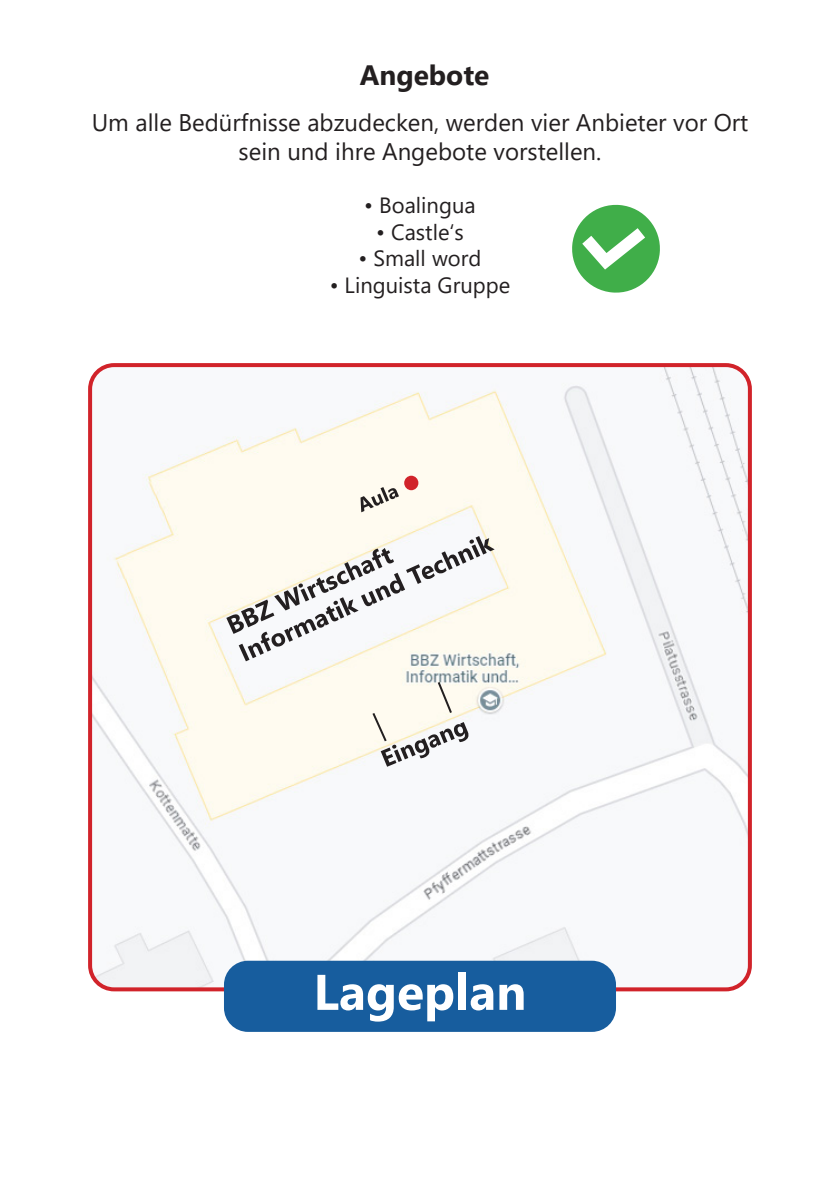
<style>
.page{position:relative;width:840px;height:1191px;background:#fff}
.page>*{position:absolute;margin:0;border:0;box-sizing:border-box;transform-origin:0 0}
.t1{font:700 50px "Segoe UI";color:#fff}
.t2{font:700 28px "Segoe UI";color:#231f20}
.t3{font:24px/28.8px "Segoe UI";color:#231f20;text-align:center}
.t4{font:22px "Segoe UI";color:#231f20}
</style>
<div class="page">
<img style="left:93px;top:366px;width:656px;height:623px">
<div style="left:88px;top:363px;width:663px;height:628px;border:4px solid #d1232a;border-radius:24px"></div>
<div style="left:224px;top:960px;width:391px;height:72px;background:#175d9e;border-radius:24px"></div>
<div style="left:404px;top:476px;width:14px;height:14px;background:#d1232a;border-radius:50%"></div>
<svg style="left:370px;top:680px;width:98px;height:86px"></svg>
<svg style="left:226px;top:536px;width:268px;height:125px"></svg>
<svg style="left:360px;top:487px;width:39px;height:25px"></svg>
<svg style="left:572px;top:204px;width:88px;height:89px"></svg>
<p class="t2" style="left:359px;top:49px;width:131px">Angebote</p>
<p class="t3" style="left:92px;top:106px;width:657px">Um alle Bedürfnisse abzudecken, werden vier Anbieter vor Ort sein und ihre Angebote vorstellen.</p>
<p class="t4" style="left:364px;top:185px;width:113px">• Boalingua</p>
<p class="t4" style="left:376px;top:211px;width:89px">• Castle‘s</p>
<p class="t4" style="left:358px;top:237px;width:124px">• Small word</p>
<p class="t4" style="left:329px;top:264px;width:182px">• Linguista Gruppe</p>
<h1 class="t1" style="left:313px;top:945px;width:214px">Lageplan</h1>
</div>
